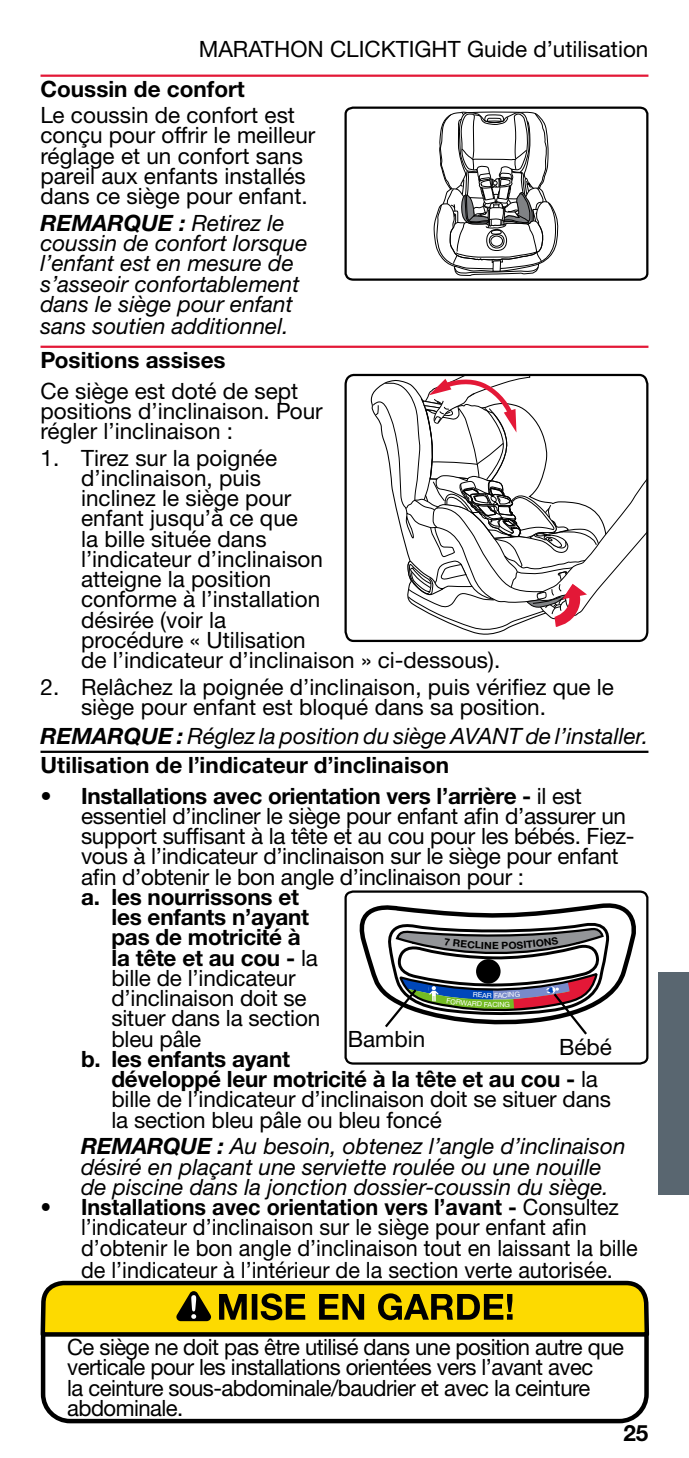
<style>
.page{position:relative;width:689px;height:1458px;background:#fff}
.page>*{position:absolute;margin:0;border:0;box-sizing:border-box;transform-origin:0 0}
.t1{font:22.5px/20.2px "Helvetica Neue LTW1 G";color:#000}
.t2{font:italic 22.5px/20.2px "Helvetica Neue LTW1 G";color:#000}
.t3{font:22.5px/20.2px "Helvetica Neue LTW1 G";color:#000;scale:.96 1}
.t4{font:22.5px/20.2px "Helvetica Neue LTW1 G";letter-spacing:-.025em;color:#000}
.t5{font:700 22.5px "Helvetica Neue LTW1 G";color:#000}
.t6{font:700 9.9px "Helvetica Neue LTW1 G";color:#000;scale:1.04 1}
.t7{font:7.2px "Helvetica Neue LTW1 G";color:#fff}
.s1{font-weight:700}
.s2{font-weight:700;font-style:normal}
</style>
<div class="page">
<div style="left:658px;top:972px;width:30px;height:223px;background:#596670"></div>
<hr style="left:40px;top:75px;width:608px;height:2px;background:#e31837">
<hr style="left:40px;top:346px;width:608px;height:2px;background:#e31837">
<hr style="left:40px;top:751px;width:608px;height:2px;background:#000">
<svg style="left:344px;top:106px;width:305px;height:175px"></svg>
<svg style="left:344px;top:373px;width:305px;height:270px"></svg>
<svg style="left:370px;top:375px;width:277px;height:256px"></svg>
<div style="left:41px;top:1309px;width:607px;height:114px;border:4px solid #000;border-radius:27px"></div>
<svg style="left:40px;top:890px;width:610px;height:449px"></svg>
<svg style="left:43px;top:1283px;width:603px;height:51px;background:#c2a701"></svg>
<svg style="left:379px;top:917px;width:231px;height:120px"></svg>
<p class="t1" style="left:199px;top:38px;width:451px">MARATHON CLICKTIGHT Guide d’utilisation</p>
<p class="t5" style="left:40px;top:75px;width:206px">Coussin de confort</p>
<p class="t1" style="left:40px;top:105px;width:276px">Le coussin de confort est conçu pour offrir le meilleur réglage et un confort sans pareil aux enfants installés dans ce siège pour enfant.</p>
<p class="t2" style="left:40px;top:213px;width:268px"><span class="s1">REMARQUE :</span> Retirez le coussin de confort lorsque l’enfant est en mesure de s’asseoir confortablement dans le siège pour enfant</p>
<p class="t2" style="left:40px;top:316px;width:249px">sans soutien additionnel.</p>
<p class="t5" style="left:40px;top:346px;width:187px">Positions assises</p>
<p class="t1" style="left:40px;top:380px;width:284px">Ce siège est doté de sept positions d’inclinaison. Pour régler l’inclinaison :</p>
<p class="t1" style="left:81px;top:447px;width:420px;text-indent:-40px">1. Tirez sur la poignée<br>d’inclinaison, puis<br>inclinez le siège pour<br>enfant jusqu’à ce que<br>la bille située dans<br>l’indicateur d’inclinaison<br>atteigne la position<br>conforme à l’installation<br>désirée (voir la<br>procédure « Utilisation<br>de l’indicateur d’inclinaison » ci-dessous).</p>
<p class="t1" style="left:81px;top:677px;width:534px;text-indent:-40px">2. Relâchez la poignée d’inclinaison, puis vérifiez que le siège pour enfant est bloqué dans sa position.</p>
<p class="t2" style="left:40px;top:722px;width:609px;line-height:29px"><span class="s1">REMARQUE :</span> Réglez la position du siège AVANT de l’installer.<br><span class="s2">Utilisation de l’indicateur d’inclinaison</span></p>
<p class="t1" style="left:81px;top:785px;width:555px;text-indent:-40px"><span class="s1">• Installations avec orientation vers l’arrière -</span> il est essentiel d’incliner le siège pour enfant afin d’assurer un support suffisant à la tête et au cou pour les bébés. Fiez&shy;vous à l’indicateur d’inclinaison sur le siège pour enfant afin d’obtenir le bon angle d’inclinaison pour :</p>
<p class="t1" style="left:111px;top:887px;width:210px;text-indent:-30px"><span class="s1">a. les nourrissons et les enfants n’ayant pas de motricité à la tête et au cou -</span> la bille de l’indicateur d’inclinaison doit se situer dans la section bleu pâle</p>
<p class="t1" style="left:111px;top:1049px;width:501px;text-indent:-30px"><span class="s1">b. les enfants ayant<br>développé leur motricité à la tête et au cou -</span> la bille de l’indicateur d’inclinaison doit se situer dans la section bleu pâle ou bleu foncé</p>
<p class="t2" style="left:81px;top:1136px;width:546px"><span class="s1">REMARQUE :</span> Au besoin, obtenez l’angle d’inclinaison désiré en plaçant une serviette roulée ou une nouille de piscine dans la jonction dossier-coussin du siège.</p>
<p class="t3" style="left:81px;top:1197px;width:581px;text-indent:-40px"><span class="s1">• Installations avec orientation vers l’avant -</span> Consultez l’indicateur d’inclinaison sur le siège pour enfant afin d’obtenir le bon angle d’inclinaison tout en laissant la bille</p>
<p class="t3" style="left:81px;top:1260px;width:555px">de l’indicateur à l’intérieur de la section verte autorisée.</p>
<p class="t6" style="left:492px;top:939px;width:8px">E</p>
<p class="t7" style="left:494px;top:991px;width:6px">F</p>
<p class="t7" style="left:492px;top:1000px;width:8px">CI</p>
<p class="t1" style="left:347px;top:1029px;width:79px">Bambin</p>
<p class="t1" style="left:559px;top:1036px;width:54px">Bébé</p>
<p class="t4" style="left:67px;top:1337px;width:558px">Ce siège ne doit pas être utilisé dans une position autre que verticale pour les installations orientées vers l’avant avec<br>la ceinture sous-abdominale/baudrier et avec la ceinture abdominale.</p>
<p class="t5" style="left:623px;top:1419px;width:27px">25</p>
</div>
